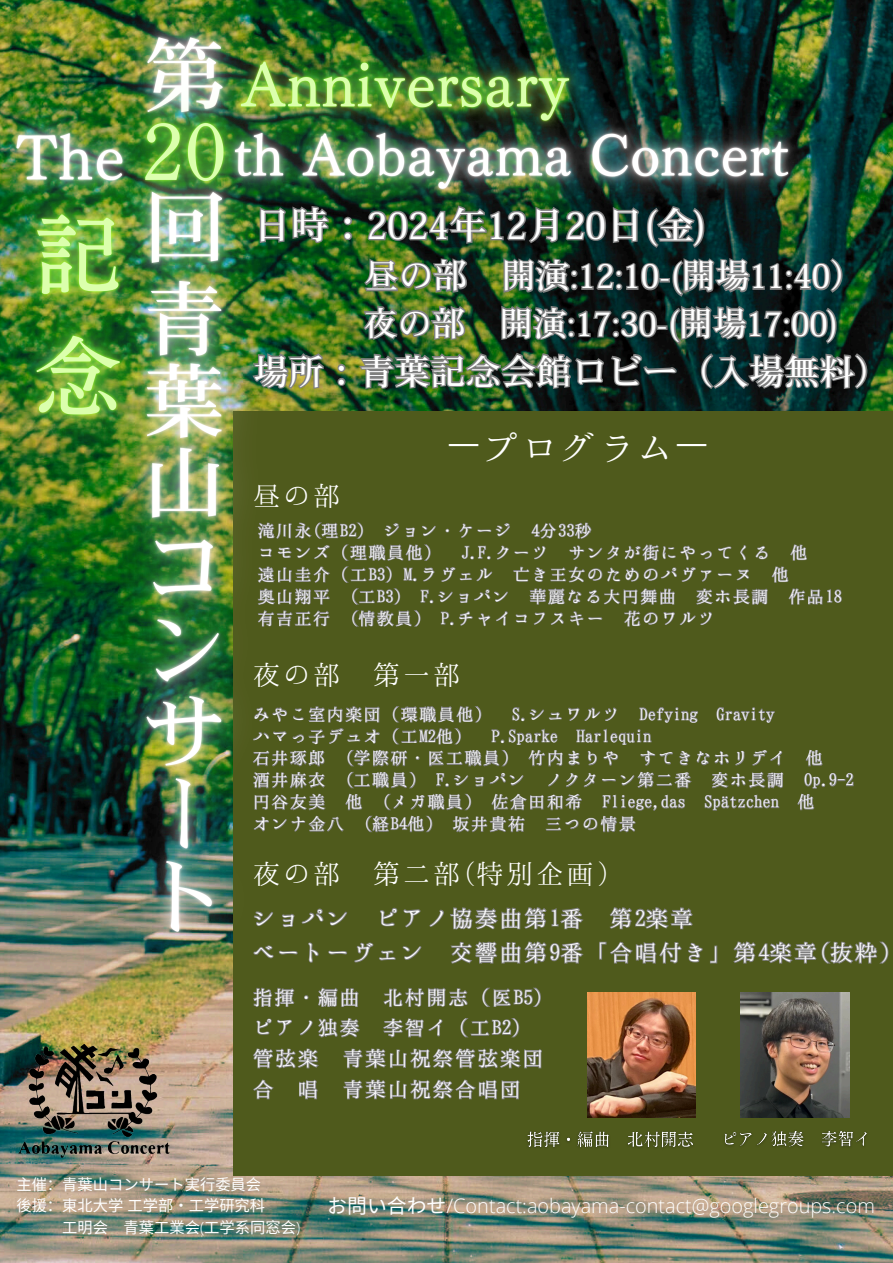
<style>
.page{position:relative;width:893px;height:1263px;background:#fff}
.page>*{position:absolute;margin:0;border:0;box-sizing:border-box;transform-origin:0 0}
.t1{font:44.25px "Honoka Mincho";color:#fff}
.t2{font:37.95px "Heisei Min Std W5";color:#fff}
.t3{font:35.4px "Heisei Min Std W5";color:#fff}
.t4{font:34.2px "Heisei Min Std W5";color:#fff}
.t5{font:33.9px "Heisei Min Std W5";color:#fff}
.t6{font:30px "Hannari Mincho";color:#fff}
.t7{font:24.75px/34.3px "Hannari Mincho";color:#fff}
.t8{font:22.5px "Hannari Mincho";color:#fff}
.t9{font:21.75px "Hannari Mincho";color:#fff}
.t10{font:300 19.88px "Open Sans";color:#fff}
.t11{font:18.45px "Hannari Mincho";color:#fff}
.t12{font:15.3px "Noto Sans CJ Ksc";color:#fff}
.s1{font-family:"Open Sans";font-weight:300}
.s2{font-family:"Noto Sans CJ Ksc";font-weight:400}
</style>
<div class="page">
<img style="left:0;top:0;width:893px;height:1263px">
<img style="left:19px;top:1044px;width:150px;height:113px">
<div style="left:234px;top:411px;width:659px;height:765px;background:#4f5a1c"></div>
<img style="left:56px;top:0;width:121px;height:25px">
<img style="left:55px;top:25px;width:122px;height:39px">
<img style="left:56px;top:248px;width:194px;height:776px">
<img style="left:250px;top:0;width:619px;height:411px">
<img style="left:213px;top:68px;width:635px;height:180px">
<img style="left:0;top:64px;width:177px;height:56px">
<img style="left:0;top:120px;width:213px;height:390px">
<img style="left:177px;top:0;width:457px;height:184px">
<svg style="left:257px;top:522px;width:585px;height:105px"></svg>
<svg style="left:253px;top:706px;width:601px;height:127px"></svg>
<svg style="left:254px;top:907px;width:439px;height:23px"></svg>
<svg style="left:253px;top:941px;width:636px;height:128px"></svg>
<svg style="left:253px;top:1079px;width:267px;height:21px"></svg>
<img style="left:740px;top:992px;width:110px;height:125px">
<img style="left:587px;top:992px;width:109px;height:125px">
<img style="left:724px;top:1131px;width:143px;height:16px">
<img style="left:527px;top:1131px;width:166px;height:17px">
<img style="left:35px;top:203px;width:71px;height:225px">
<img style="left:223px;top:50px;width:364px;height:72px">
<p class="t2" style="left:253px;top:205px;width:455px">日時：2024年12月 20日 (金)</p>
<p class="t4" style="left:364px;top:258px;width:502px">昼の部 開演:12:10-(開場11:40）</p>
<p class="t5" style="left:363px;top:306px;width:477px">夜の部 開演:17:30-(開場17:00)</p>
<p class="t3" style="left:253px;top:353px;width:639px">場所：青葉記念会館ロビー（入場無料）</p>
<p class="t1" style="left:446px;top:423px;width:264px">－プログラム－</p>
<h5 class="t6" style="left:253px;top:480px;width:91px">昼の部</h5>
<p class="t11" style="left:258px;top:521px;width:337px">滝川永(理B2) ジョン・ケージ 4分33秒</p>
<p class="t11" style="left:258px;top:543px;width:552px">コモンズ（理職員他） J.F.クーツ サンタが街にやってくる 他</p>
<p class="t11" style="left:258px;top:565px;width:534px">遠山圭介（工B3）M.ラヴェル 亡き王女のためのパヴァーヌ 他</p>
<p class="t11" style="left:258px;top:586px;width:586px">奥山翔平 (工B3) F.ショパン 華麗なる大円舞曲 変ホ長調 作品18</p>
<p class="t11" style="left:258px;top:608px;width:460px">有吉正行 (情教員) P.チャイコフスキー 花のワルツ</p>
<p class="t6" style="left:253px;top:658px;width:211px">夜の部 第一部</p>
<h5 class="t11" style="left:253px;top:704px;width:523px">みやこ室内楽団（環職員他） S.シュワルツ Defying Gravity</h5>
<h6 class="t11" style="left:253px;top:726px;width:400px">ハマっ子デュオ（工M2他） P.Sparke Harlequin</h6>
<p class="t11" style="left:253px;top:748px;width:573px">石井琢郎 (学際研・医工職員) 竹内まりや すてきなホリデイ 他</p>
<p class="t11" style="left:253px;top:770px;width:602px">酒井麻衣 (工職員) F.ショパン ノクターン第二番 変ホ長調 Op.9-2</p>
<p class="t11" style="left:253px;top:792px;width:564px">円谷友美 他 (メガ職員) 佐倉田和希 Fliege,das Spätzchen 他</p>
<p class="t11" style="left:253px;top:814px;width:386px">オンナ金八 (経B4他) 坂井貴祐 三つの情景</p>
<p class="t6" style="left:253px;top:857px;width:358px">夜の部 第二部(特別企画)</p>
<p class="t7" style="left:252px;top:900px;width:640px">ショパン ピアノ協奏曲第1番 第2楽章<br>ベートーヴェン 交響曲第9番「合唱付き」第4楽章(抜粋)</p>
<p class="t9" style="left:253px;top:986px;width:303px">指揮・編曲 北村開志（医B5）</p>
<p class="t9" style="left:253px;top:1016px;width:282px">ピアノ独奏 李智イ（工B2）</p>
<p class="t8" style="left:253px;top:1046px;width:294px">管弦楽 青葉山祝祭管弦楽団</p>
<p class="t8" style="left:253px;top:1077px;width:271px">合 唱 青葉山祝祭合唱団</p>
<h3 class="t12" style="left:16px;top:1172px;width:246px">主催：青葉山コンサート実行委員会</h3>
<h5 class="t12" style="left:16px;top:1193px;width:250px">後援：東北大学工学部・工学研究科</h5>
<p class="t12" style="left:62px;top:1215px;width:239px">工明会 青葉工業会<span class="s1">(</span>工学系同窓会<span class="s1">)</span></p>
<p class="t10" style="left:327px;top:1192px;width:549px"><span class="s2">お問い合わせ</span>/Contact:aobayama-contact@googlegroups.com</p>
</div>
